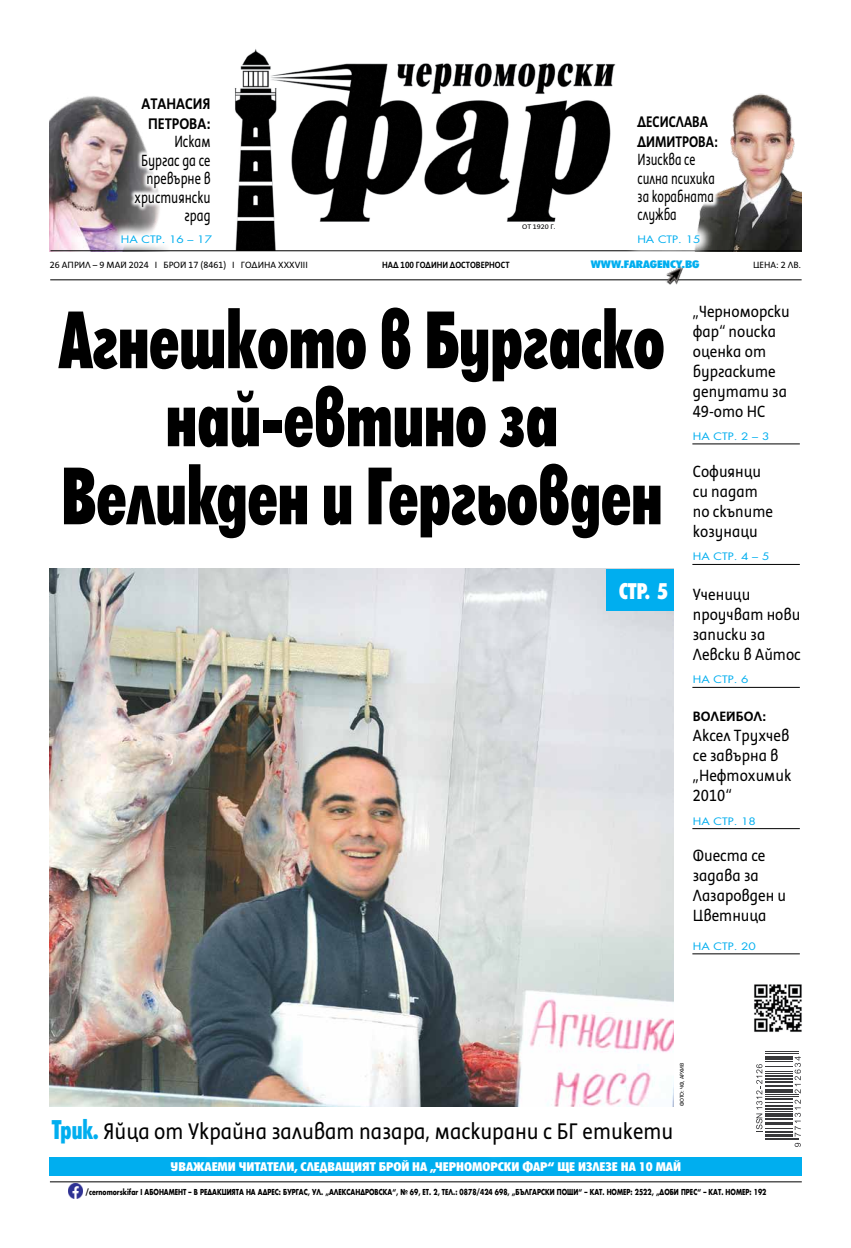
<style>
.page{position:relative;width:851px;height:1248px;background:#fff}
.page>*{position:absolute;margin:0;border:0;box-sizing:border-box;transform-origin:0 0}
.t1{font:800 75px/78px "SP Futur ML Cond";color:#000;text-align:center;scale:.82 1}
.t2{font:25px "SP Novelty ML";color:#000;scale:.89 1}
.t3{font:800 21px "SP Futur ML Cond";color:#fff;scale:.9 1}
.t4{font:18px/20px "SP Novelty ML";color:#000;scale:.9 1}
.t5{font:18px/18.4px "SP Novelty ML";color:#000;text-align:right;scale:.75 1}
.t6{font:18px/18.4px "SP Novelty ML";color:#000;scale:.71 1}
.t7{font:700 17px/20px "SP Novelty ML";color:#000;scale:.83 1}
.t8{font:700 17px/20px "SP Novelty ML";color:#000;text-align:center;scale:.9 1}
.t9{font:700 15px "SP Novelty ML";color:#000}
.t10{font:800 11.6px "SP Futur ML Cond";color:#fff;scale:1.2 1}
.t11{font:10px "SP Futur ML";color:#00aeef;scale:1.2 1}
.t12{font:10px "SP Novelty ML";color:#000}
.t13{font:700 10px "SP Novelty ML";color:#000;scale:.9 1}
.t14{font:800 10px "SP Futur ML Cond";color:#00aeef;scale:1.25 1}
.t15{font:700 8px "SP Futur ML";color:#000;scale:.77 1}
.t16{font:7.3px "SP Novelty ML";color:#000;scale:1.09 1}
.t17{font:6px "SP Novelty ML";color:#000}
.s1{font-family:"SP Futur ML Cond";font-weight:800;color:#00aeef}
</style>
<div class="page">
<img style="left:50px;top:568px;width:623px;height:535px">
<img style="left:50px;top:96px;width:80px;height:154px">
<img style="left:714px;top:93px;width:86px;height:157px">
<svg style="left:107px;top:221px;width:119px;height:31px"></svg>
<img style="left:754px;top:984px;width:48px;height:48px">
<div style="left:49px;top:1156px;width:752px;height:19px;background:#00aeef"></div>
<hr style="left:692px;top:443px;width:107px;height:1px;background:#000">
<hr style="left:692px;top:687px;width:107px;height:1px;background:#000">
<hr style="left:692px;top:564px;width:107px;height:1px;background:#000">
<hr style="left:692px;top:953px;width:107px;height:1px;background:#000">
<hr style="left:692px;top:828px;width:107px;height:1px;background:#000">
<img style="left:234px;top:49px;width:382px;height:201px">
<hr style="left:50px;top:279px;width:751px;height:1px;background:#000">
<hr style="left:50px;top:250px;width:751px;height:1px;background:#000">
<img style="left:662px;top:266px;width:24px;height:16px">
<hr style="left:765px;top:1139px;width:33px;height:1px;background:#39393b">
<hr style="left:765px;top:1137px;width:33px;height:1px;background:#39393b">
<hr style="left:765px;top:1055px;width:28px;height:3px;background:#39393b">
<hr style="left:765px;top:1052px;width:33px;height:1px;background:#39393b">
<hr style="left:765px;top:1050px;width:33px;height:1px;background:#39393b">
<svg style="left:794px;top:1142px;width:6px;height:4px"></svg>
<svg style="left:756px;top:1056px;width:44px;height:80px"></svg>
<hr style="left:50px;top:1181px;width:751px;height:1px;background:#000">
<img style="left:68px;top:1183px;width:15px;height:14px">
<svg style="left:623px;top:231px;width:91px;height:21px"></svg>
<div style="left:630px;top:110px;width:93px;height:121px;background:#fff"></div>
<svg style="left:130px;top:115px;width:86px;height:115px"></svg>
<svg style="left:49px;top:1103px;width:637px;height:55px"></svg>
<div style="left:39px;top:1106px;width:646px;height:50px;background:#fff"></div>
<div style="left:606px;top:568px;width:67px;height:42px;background:#00aeef"></div>
<p class="t8" style="left:141px;top:93px;width:78px">АТАНАСИЯ<br>ПЕТРОВА:</p>
<p class="t5" style="left:134px;top:132px;width:103px">Искам<br>Бургас да се превърне в християнски град</p>
<p class="t11" style="left:121px;top:232px;width:78px">НА СТР. 16 – 17</p>
<p class="t16" style="left:522px;top:222px;width:32px">ОТ 1920 Г.</p>
<p class="t7" style="left:637px;top:111px;width:98px">ДЕСИСЛАВА<br>ДИМИТРОВА:</p>
<p class="t6" style="left:637px;top:150px;width:110px">Изисква се силна психика за корабната служба</p>
<p class="t11" style="left:637px;top:232px;width:54px">НА СТР. 15</p>
<p class="t12" style="left:50px;top:258px;width:259px">26 АПРИЛ – 9 МАЙ 2024 I БРОЙ 17 (8461) I ГОДИНА XXXVIII</p>
<p class="t13" style="left:382px;top:258px;width:143px">НАД 100 ГОДИНИ ДОСТОВЕРНОСТ</p>
<p class="t14" style="left:590px;top:257px;width:88px">WWW.FARAGENCY.BG</p>
<p class="t12" style="left:753px;top:258px;width:49px">ЦЕНА: 2 ЛВ.</p>
<p class="t1" style="left:59px;top:297px;width:740px">Агнешкото в Бургаско най-евтино за<br>Великден и Гергьовден</p>
<p class="t3" style="left:619px;top:576px;width:55px">СТР. 5</p>
<p class="t4" style="left:692px;top:301px;width:109px">„Черноморски фар“ поиска оценка от бургаските депутати за<br>49-ото НС</p>
<p class="t11" style="left:692px;top:428px;width:65px">НА СТР. 2 – 3</p>
<p class="t4" style="left:692px;top:460px;width:91px">Софиянци си падат по скъпите козунаци</p>
<p class="t11" style="left:692px;top:549px;width:65px">НА СТР. 4 – 5</p>
<p class="t4" style="left:692px;top:583px;width:121px">Ученици проучват нови записки за<br>Левски в Айтос</p>
<p class="t11" style="left:692px;top:672px;width:48px">НА СТР. 6</p>
<p class="t9" style="left:692px;top:707px;width:75px">ВОЛЕЙБОЛ:</p>
<p class="t4" style="left:692px;top:725px;width:111px">Аксел Трухчев се завърна в „Нефтохимик<br>2010“</p>
<p class="t11" style="left:692px;top:813px;width:54px">НА СТР. 18</p>
<p class="t4" style="left:692px;top:845px;width:105px">Фиеста се задава за<br>Лазаровден и<br>Цветница</p>
<p class="t11" style="left:692px;top:938px;width:54px">НА СТР. 20</p>
<p class="t2" style="left:52px;top:1116px;width:699px"><span class="s1">Трик.</span> Яйца от Украйна заливат пазара, маскирани с БГ етикети</p>
<p class="t17" style="left:678px;top:1106px;width:45px;rotate:-90deg">ФОТО: ЧФ, АРХИВ</p>
<p class="t10" style="left:170px;top:1157px;width:427px">УВАЖАЕМИ ЧИТАТЕЛИ, СЛЕДВАЩИЯТ БРОЙ НА „ЧЕРНОМОРСКИ ФАР“ ЩЕ ИЗЛЕЗЕ НА 10 МАЙ</p>
<p class="t15" style="left:85px;top:1185px;width:885px">/cernomorskifar I АБОНАМЕНТ – В РЕДАКЦИЯТА НА АДРЕС: БУРГАС, УЛ. „АЛЕКСАНДРОВСКА“, № 69, ЕТ. 2, ТЕЛ.: 0878/424 698, „БЪЛГАРСКИ ПОЩИ“ – КАТ. НОМЕР: 2522, „ДОБИ ПРЕС“ – КАТ. НОМЕР: 192</p>
</div>
